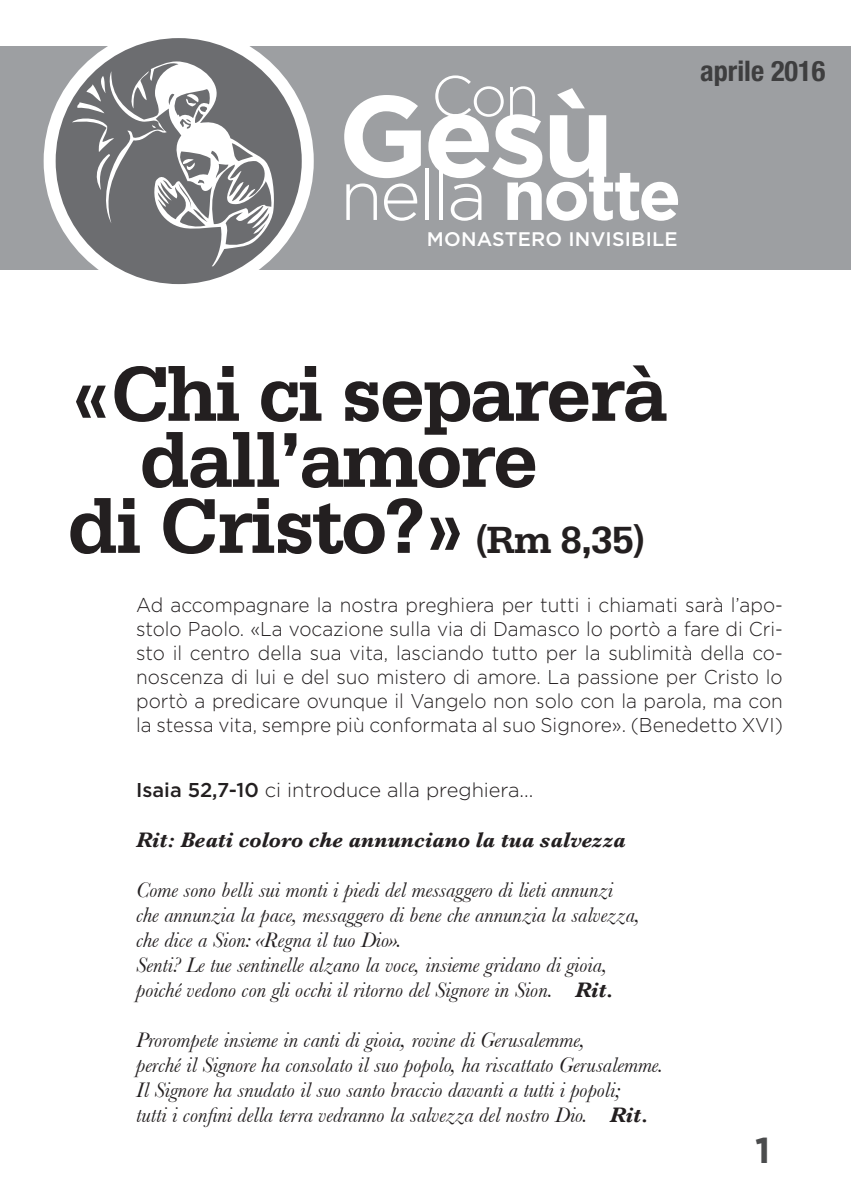
<style>
.page{position:relative;width:851px;height:1191px;background:#fff}
.page>*{position:absolute;margin:0;border:0;box-sizing:border-box;transform-origin:0 0}
.t1{font:700 114.8px "Gotham";color:#fff}
.t2{font:700 82px "Serifa";letter-spacing:-.035em;color:#231f20}
.t3{font:300 69.8px "Gotham";letter-spacing:-.04em;color:#fff}
.t4{font:300 57.2px "Gotham";color:#fff}
.t5{font:700 36px "Gotham";color:#4b4c4d}
.t6{font:700 condensed 28.4px "Helvetica Neue";color:#3e3e3f}
.t7{font:italic 22px/25px "Baskerville";color:#231f20}
.t8{font:italic 700 22px "Baskerville";color:#231f20}
.t9{font:300 20px/24px "Gotham";color:#231f20;text-align:justify;scale:.95 1}
.t10{font:300 20px "Gotham";color:#231f20}
.t11{font:500 19.6px "Gotham";letter-spacing:.01em;color:#fff}
.s1{font-weight:700}
.s2{font-size:40px}
.s3{font-weight:500}
</style>
<div class="page">
<div style="left:0;top:46px;width:850px;height:224px;background:#9d9fa2"></div>
<svg style="left:50px;top:32px;width:258px;height:258px;background:#8d8d90"></svg>
<div style="left:44px;top:26px;width:270px;height:270px;border:12px solid #fff;border-radius:50%"></div>
<svg style="left:72px;top:61px;width:203px;height:205px;background:#909193"></svg>
<h3 class="t4" style="left:431px;top:60px;width:110px">Con</h3>
<h1 class="t1" style="left:338px;top:60px;width:277px">Gesù</h1>
<h3 class="t3" style="left:340px;top:151px;width:343px">nella <span class="s1">notte</span></h3>
<p class="t11" style="left:427px;top:226px;width:252px">MONASTERO INVISIBILE</p>
<p class="t6" style="left:700px;top:53px;width:127px">aprile 2016</p>
<h2 class="t2" style="left:68px;top:346px;width:601px">«Chi ci separerà</h2>
<h2 class="t2" style="left:140px;top:412px;width:399px">dall’amore</h2>
<h2 class="t2" style="left:68px;top:478px;width:579px">di Cristo?» <span class="s2">(Rm 8,35)</span></h2>
<p class="t9" style="left:136px;top:592px;width:682px">Ad accompagnare la nostra preghiera per tutti i chiamati sarà l’apo&shy;stolo Paolo. «La vocazione sulla via di Damasco lo portò a fare di Cri&shy;sto il centro della sua vita, lasciando tutto per la sublimità della co&shy;noscenza di lui e del suo mistero di amore. La passione per Cristo lo portò a predicare ovunque il Vangelo non solo con la parola, ma con la stessa vita, sempre più conformata al suo Signore». (Benedetto XVI)</p>
<p class="t10" style="left:136px;top:777px;width:398px"><span class="s3">Isaia 52,7-10</span> ci introduce alla preghiera...</p>
<p class="t8" style="left:136px;top:827px;width:491px">Rit: Beati coloro che annunciano la tua salvezza</p>
<p class="t7" style="left:136px;top:877px;width:505px">Come sono belli sui monti i piedi del messaggero di lieti annunzi che annunzia la pace, messaggero di bene che annunzia la salvezza, che dice a Sion: «Regna il tuo Dio».<br>Senti? Le tue sentinelle alzano la voce, insieme gridano di gioia, poiché vedono con gli occhi il ritorno del Signore in Sion. <span class="s1">Rit.</span></p>
<p class="t7" style="left:136px;top:1027px;width:528px">Prorompete insieme in canti di gioia, rovine di Gerusalemme,<br>perché il Signore ha consolato il suo popolo, ha riscattato Gerusalemme.<br>Il Signore ha snudato il suo santo braccio davanti a tutti i popoli;<br>tutti i confini della terra vedranno la salvezza del nostro Dio. <span class="s1">Rit.</span></p>
<h3 class="t5" style="left:755px;top:1126px;width:17px">1</h3>
</div>
